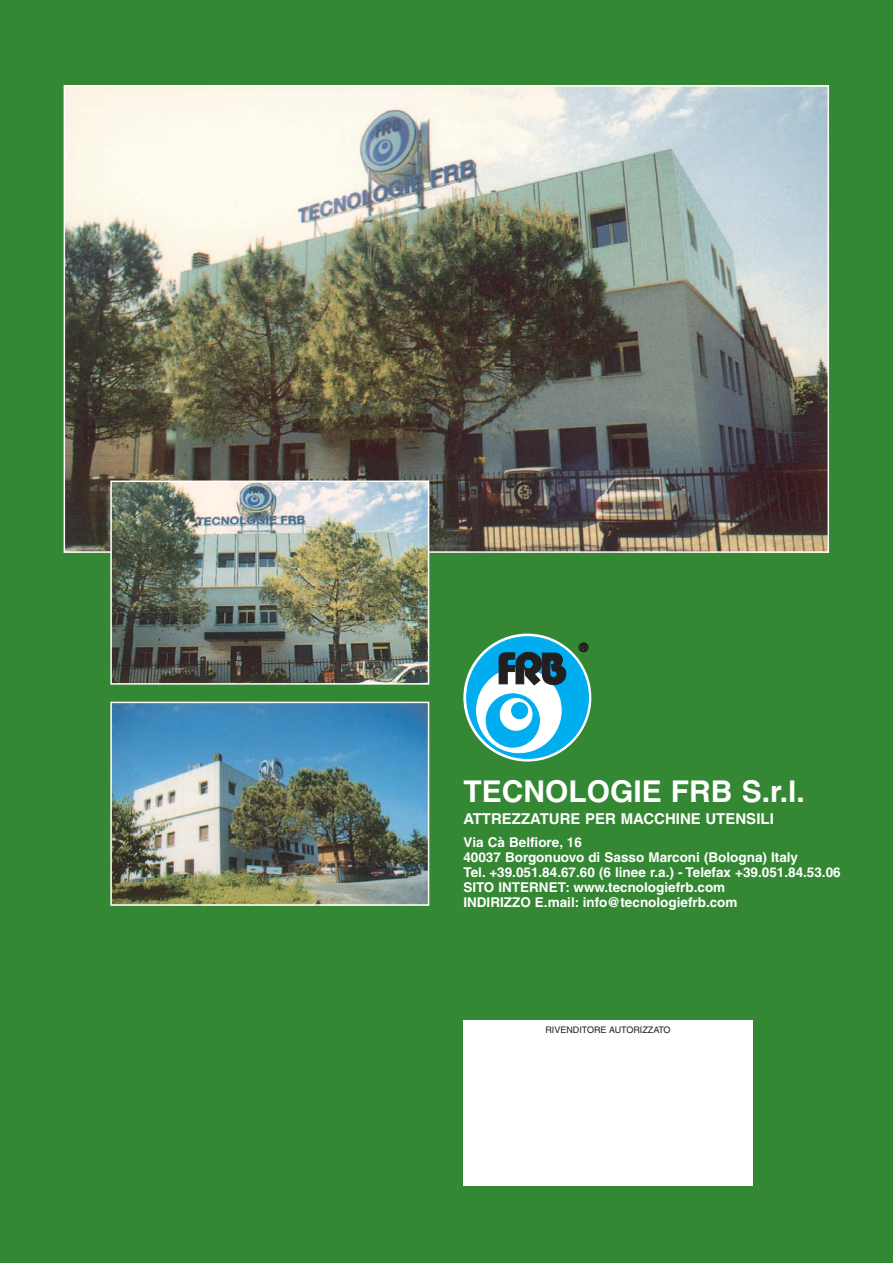
<style>
.page{position:relative;width:893px;height:1263px;background:#348834}
.page>*{position:absolute;margin:0;border:0;box-sizing:border-box;transform-origin:0 0}
.t1{font:700 30px "Helvetica";color:#fff}
.t2{font:700 15px "Helvetica";color:#fff}
.t3{font:700 13.5px/15px "Helvetica";color:#fff}
.t4{font:12px "Helvetica";color:#231f20}
.t5{font:700 condensed 11.4px "Helvetica";color:#231f20}
.t6{font:9px "Helvetica";color:#231f20}
</style>
<div class="page">
<img style="left:67px;top:88px;width:759px;height:462px">
<img style="left:113px;top:484px;width:313px;height:198px">
<div style="left:110px;top:481px;width:319px;height:204px;border:2px solid #fff"></div>
<img style="left:113px;top:705px;width:313px;height:198px">
<div style="left:110px;top:702px;width:319px;height:204px;border:2px solid #fff"></div>
<div style="left:463px;top:1021px;width:289px;height:165px;background:#fff"></div>
<svg style="left:463px;top:634px;width:128px;height:128px"></svg>
<p class="t5" style="left:579px;top:643px;width:11px">®</p>
<p class="t4" style="left:575px;top:650px;width:10px">®</p>
<h1 class="t1" style="left:463px;top:780px;width:343px">TECNOLOGIE FRB S.r.l.</h1>
<p class="t2" style="left:463px;top:814px;width:312px">ATTREZZATURE PER MACCHINE UTENSILI</p>
<p class="t3" style="left:463px;top:836px;width:379px">Via Cà Belfiore, 16<br>40037 Borgonuovo di Sasso Marconi (Bologna) Italy<br>Tel. +39.051.84.67.60 (6 linee r.a.) - Telefax +39.051.84.53.06<br>SITO INTERNET: www.tecnologiefrb.com<br>INDIRIZZO E.mail: info@tecnologiefrb.com</p>
<p class="t6" style="left:545px;top:1027px;width:127px">RIVENDITORE AUTORIZZATO</p>
</div>
